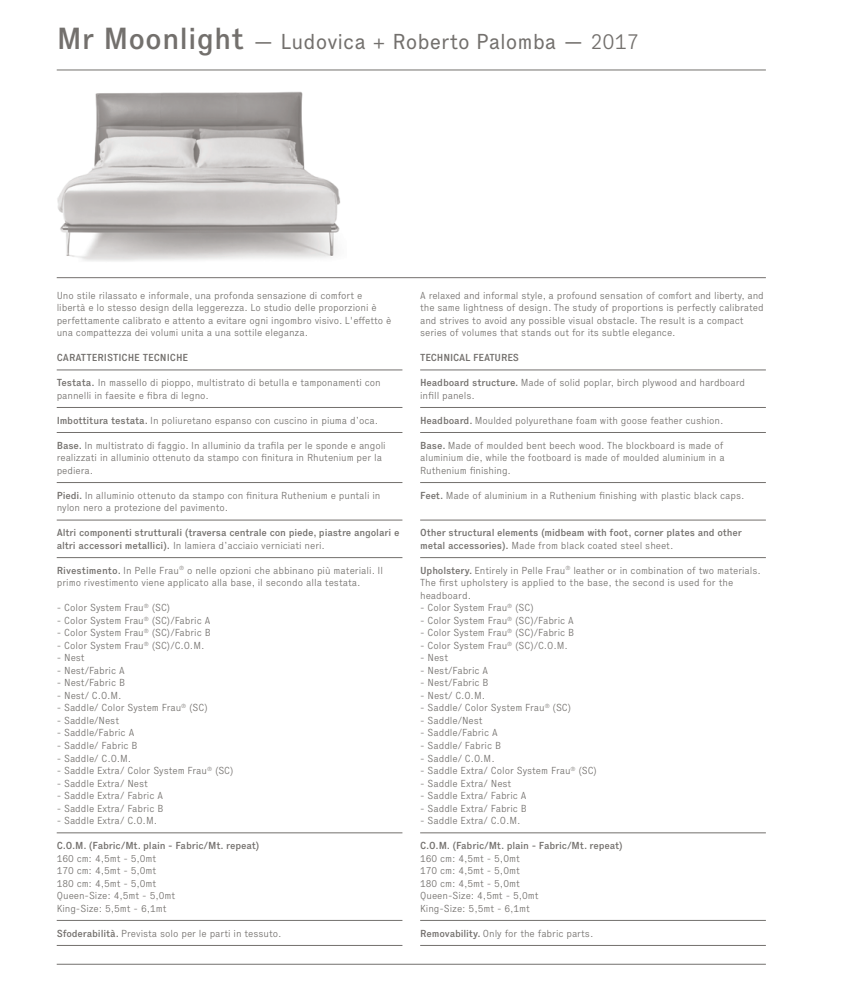
<style>
.page{position:relative;width:851px;height:993px;background:#fff}
.page>*{position:absolute;margin:0;border:0;box-sizing:border-box;transform-origin:0 0}
.t1{font:21.25px "Executive";color:#73706d}
.t2{font:300 10px/12.5px "Executive";letter-spacing:-.005em;color:#73706d}
.t3{font:500 10px/12.5px "Executive";letter-spacing:-.015em;color:#73706d}
.s1{font-weight:500;font-size:30px}
.s2{font-weight:300}
.s3{font-weight:500}
</style>
<div class="page">
<hr style="left:57px;top:70px;width:708px;height:1px;background:#73706d">
<hr style="left:57px;top:277px;width:708px;height:1px;background:#73706d">
<hr style="left:57px;top:963px;width:708px;height:1px;background:#73706d">
<hr style="left:57px;top:369px;width:345px;height:1px;background:#73706d">
<hr style="left:57px;top:407px;width:345px;height:1px;background:#73706d">
<hr style="left:57px;top:432px;width:345px;height:1px;background:#73706d">
<hr style="left:57px;top:482px;width:345px;height:1px;background:#73706d">
<hr style="left:57px;top:519px;width:345px;height:1px;background:#73706d">
<hr style="left:57px;top:557px;width:345px;height:1px;background:#73706d">
<hr style="left:57px;top:832px;width:345px;height:1px;background:#73706d">
<hr style="left:57px;top:919px;width:345px;height:1px;background:#73706d">
<hr style="left:57px;top:944px;width:345px;height:1px;background:#73706d">
<hr style="left:420px;top:369px;width:345px;height:1px;background:#73706d">
<hr style="left:420px;top:407px;width:345px;height:1px;background:#73706d">
<hr style="left:420px;top:432px;width:345px;height:1px;background:#73706d">
<hr style="left:420px;top:482px;width:345px;height:1px;background:#73706d">
<hr style="left:420px;top:519px;width:345px;height:1px;background:#73706d">
<hr style="left:420px;top:557px;width:345px;height:1px;background:#73706d">
<hr style="left:420px;top:832px;width:345px;height:1px;background:#73706d">
<hr style="left:420px;top:919px;width:345px;height:1px;background:#73706d">
<hr style="left:420px;top:944px;width:345px;height:1px;background:#73706d">
<img style="left:57px;top:91px;width:283px;height:170px">
<p class="t1" style="left:57px;top:29px;width:583px"><span class="s1">Mr Moonlight</span> — Ludovica + Roberto Palomba — <span class="s2">2017</span></p>
<p class="t2" style="left:57px;top:289px;width:336px">Uno stile rilassato e informale, una profonda sensazione di comfort e libertà e lo stesso design della leggerezza. Lo studio delle proporzioni è perfettamente calibrato e attento a evitare ogni ingombro visivo. L'effetto è una compattezza dei volumi unita a una sottile eleganza.</p>
<p class="t3" style="left:57px;top:351px;width:133px">CARATTERISTICHE TECNICHE</p>
<p class="t2" style="left:57px;top:376px;width:325px"><span class="s3">Testata.</span> In massello di pioppo, multistrato di betulla e tamponamenti con pannelli in faesite e fibra di legno.</p>
<p class="t2" style="left:57px;top:414px;width:323px"><span class="s3">Imbottitura testata.</span> In poliuretano espanso con cuscino in piuma d’oca.</p>
<p class="t2" style="left:57px;top:439px;width:330px"><span class="s3">Base.</span> In multistrato di faggio. In alluminio da trafila per le sponde e angoli realizzati in alluminio ottenuto da stampo con finitura in Rhutenium per la pediera.</p>
<p class="t2" style="left:57px;top:489px;width:325px"><span class="s3">Piedi.</span> In alluminio ottenuto da stampo con finitura Ruthenium e puntali in nylon nero a protezione del pavimento.</p>
<p class="t3" style="left:57px;top:526px;width:344px">Altri componenti strutturali (traversa centrale con piede, piastre angolari e altri accessori metallici). <span class="s2">In lamiera d’acciaio verniciati neri.</span></p>
<p class="t2" style="left:57px;top:563px;width:328px"><span class="s3">Rivestimento.</span> In Pelle Frau<sup>®</sup> o nelle opzioni che abbinano più materiali. Il primo rivestimento viene applicato alla base, il secondo alla testata.</p>
<p class="t2" style="left:57px;top:601px;width:115px">- Color System Frau<sup>®</sup> (SC)</p>
<p class="t2" style="left:57px;top:614px;width:155px">- Color System Frau<sup>®</sup> (SC)/Fabric A</p>
<p class="t2" style="left:57px;top:626px;width:156px">- Color System Frau<sup>®</sup> (SC)/Fabric B</p>
<p class="t2" style="left:57px;top:639px;width:149px">- Color System Frau<sup>®</sup> (SC)/C.O.M.</p>
<p class="t2" style="left:57px;top:651px;width:30px">- Nest</p>
<p class="t2" style="left:57px;top:664px;width:69px">- Nest/Fabric A</p>
<p class="t2" style="left:57px;top:676px;width:70px">- Nest/Fabric B</p>
<p class="t2" style="left:57px;top:689px;width:67px">- Nest/ C.O.M.</p>
<p class="t2" style="left:57px;top:701px;width:152px">- Saddle/ Color System Frau<sup>®</sup> (SC)</p>
<p class="t2" style="left:57px;top:714px;width:64px">- Saddle/Nest</p>
<p class="t2" style="left:57px;top:726px;width:79px">- Saddle/Fabric A</p>
<p class="t2" style="left:57px;top:739px;width:82px">- Saddle/ Fabric B</p>
<p class="t2" style="left:57px;top:751px;width:76px">- Saddle/ C.O.M.</p>
<p class="t2" style="left:57px;top:764px;width:178px">- Saddle Extra/ Color System Frau<sup>®</sup> (SC)</p>
<p class="t2" style="left:57px;top:776px;width:93px">- Saddle Extra/ Nest</p>
<p class="t2" style="left:57px;top:789px;width:108px">- Saddle Extra/ Fabric A</p>
<p class="t2" style="left:57px;top:801px;width:108px">- Saddle Extra/ Fabric B</p>
<p class="t2" style="left:57px;top:814px;width:102px">- Saddle Extra/ C.O.M.</p>
<p class="t3" style="left:57px;top:839px;width:204px">C.O.M. (Fabric/Mt. plain - Fabric/Mt. repeat)</p>
<p class="t2" style="left:57px;top:851px;width:101px">160 cm: 4,5mt - 5,0mt</p>
<p class="t2" style="left:57px;top:864px;width:101px">170 cm: 4,5mt - 5,0mt</p>
<p class="t2" style="left:57px;top:876px;width:101px">180 cm: 4,5mt - 5,0mt</p>
<p class="t2" style="left:57px;top:889px;width:120px">Queen-Size: 4,5mt - 5,0mt</p>
<p class="t2" style="left:57px;top:901px;width:111px">King-Size: 5,5mt - 6,1mt</p>
<p class="t2" style="left:57px;top:926px;width:226px"><span class="s3">Sfoderabilità.</span> Prevista solo per le parti in tessuto.</p>
<p class="t2" style="left:420px;top:289px;width:345px">A relaxed and informal style, a profound sensation of comfort and liberty, and the same lightness of design. The study of proportions is perfectly calibrated and strives to avoid any possible visual obstacle. The result is a compact series of volumes that stands out for its subtle elegance.</p>
<p class="t3" style="left:420px;top:351px;width:100px">TECHNICAL FEATURES</p>
<p class="t2" style="left:420px;top:376px;width:326px"><span class="s3">Headboard structure.</span> Made of solid poplar, birch plywood and hardboard infill panels.</p>
<p class="t2" style="left:420px;top:414px;width:305px"><span class="s3">Headboard.</span> Moulded polyurethane foam with goose feather cushion.</p>
<p class="t2" style="left:420px;top:439px;width:306px"><span class="s3">Base.</span> Made of moulded bent beech wood. The blockboard is made of aluminium die, while the footboard is made of moulded aluminium in a<br>Ruthenium finishing.</p>
<p class="t2" style="left:420px;top:489px;width:326px"><span class="s3">Feet.</span> Made of aluminium in a Ruthenium finishing with plastic black caps.</p>
<p class="t3" style="left:420px;top:526px;width:323px">Other structural elements (midbeam with foot, corner plates and other metal accessories). <span class="s2">Made from black coated steel sheet.</span></p>
<p class="t2" style="left:420px;top:563px;width:342px"><span class="s3">Upholstery.</span> Entirely in Pelle Frau<sup>®</sup> leather or in combination of two materials.<br>The first upholstery is applied to the base, the second is used for the headboard.</p>
<p class="t2" style="left:420px;top:601px;width:115px">- Color System Frau<sup>®</sup> (SC)</p>
<p class="t2" style="left:420px;top:614px;width:155px">- Color System Frau<sup>®</sup> (SC)/Fabric A</p>
<p class="t2" style="left:420px;top:626px;width:156px">- Color System Frau<sup>®</sup> (SC)/Fabric B</p>
<p class="t2" style="left:420px;top:639px;width:149px">- Color System Frau<sup>®</sup> (SC)/C.O.M.</p>
<p class="t2" style="left:420px;top:651px;width:29px">- Nest</p>
<p class="t2" style="left:420px;top:664px;width:69px">- Nest/Fabric A</p>
<p class="t2" style="left:420px;top:676px;width:70px">- Nest/Fabric B</p>
<p class="t2" style="left:420px;top:689px;width:67px">- Nest/ C.O.M.</p>
<p class="t2" style="left:420px;top:701px;width:152px">- Saddle/ Color System Frau<sup>®</sup> (SC)</p>
<p class="t2" style="left:420px;top:714px;width:64px">- Saddle/Nest</p>
<p class="t2" style="left:420px;top:726px;width:79px">- Saddle/Fabric A</p>
<p class="t2" style="left:420px;top:739px;width:82px">- Saddle/ Fabric B</p>
<p class="t2" style="left:420px;top:751px;width:76px">- Saddle/ C.O.M.</p>
<p class="t2" style="left:420px;top:764px;width:178px">- Saddle Extra/ Color System Frau<sup>®</sup> (SC)</p>
<p class="t2" style="left:420px;top:776px;width:93px">- Saddle Extra/ Nest</p>
<p class="t2" style="left:420px;top:789px;width:108px">- Saddle Extra/ Fabric A</p>
<p class="t2" style="left:420px;top:801px;width:108px">- Saddle Extra/ Fabric B</p>
<p class="t2" style="left:420px;top:814px;width:102px">- Saddle Extra/ C.O.M.</p>
<p class="t3" style="left:420px;top:839px;width:204px">C.O.M. (Fabric/Mt. plain - Fabric/Mt. repeat)</p>
<p class="t2" style="left:420px;top:851px;width:101px">160 cm: 4,5mt - 5,0mt</p>
<p class="t2" style="left:420px;top:864px;width:101px">170 cm: 4,5mt - 5,0mt</p>
<p class="t2" style="left:420px;top:876px;width:101px">180 cm: 4,5mt - 5,0mt</p>
<p class="t2" style="left:420px;top:889px;width:120px">Queen-Size: 4,5mt - 5,0mt</p>
<p class="t2" style="left:420px;top:901px;width:111px">King-Size: 5,5mt - 6,1mt</p>
<p class="t2" style="left:420px;top:926px;width:175px"><span class="s3">Removability.</span> Only for the fabric parts.</p>
</div>
